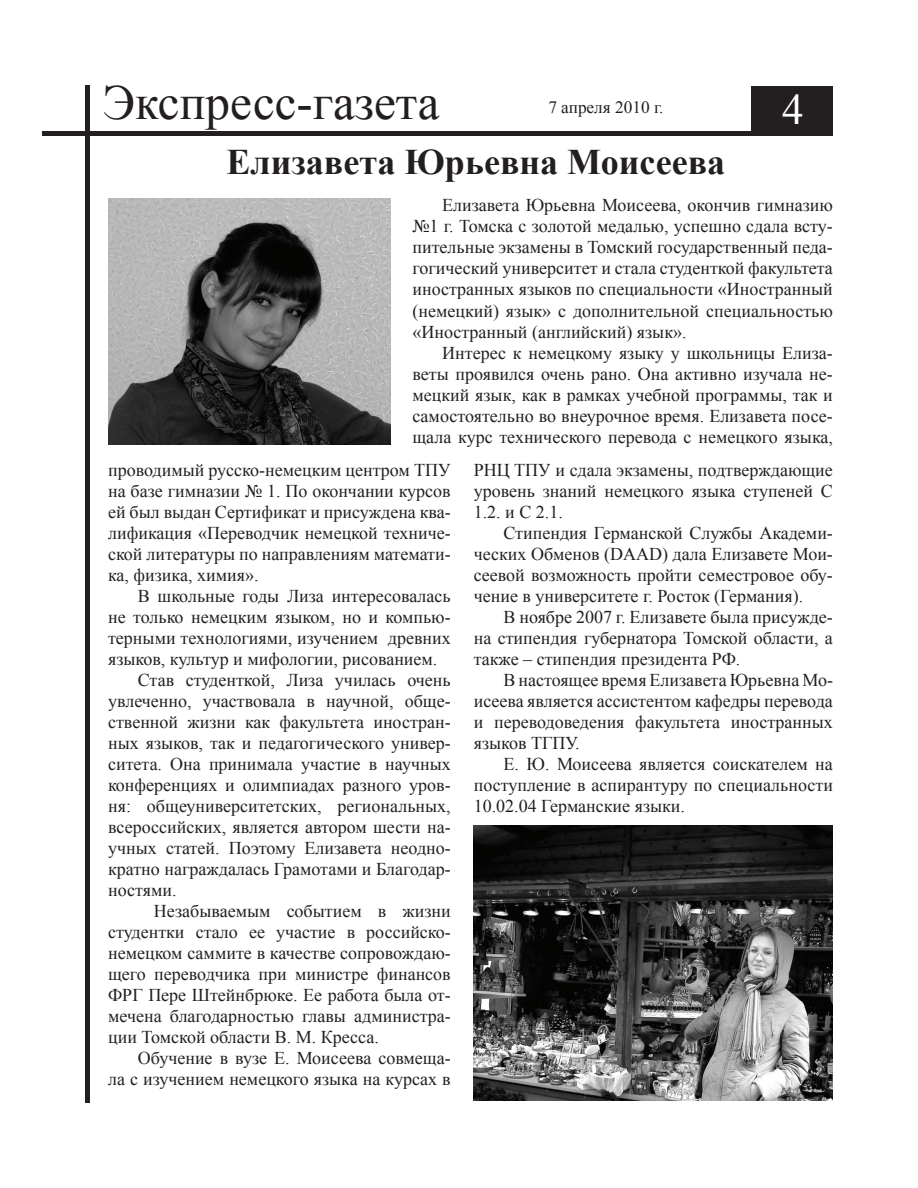
<style>
.page{position:relative;width:918px;height:1188px;background:#fff}
.page>*{position:absolute;margin:0;border:0;box-sizing:border-box;transform-origin:0 0}
.t1{font:49.05px "Times New Roman";color:#231f20}
.t2{font:43.2px "Times New Roman";color:#fff}
.t3{font:700 36px "Times New Roman";color:#231f20}
.t4{font:18px/21px "Times New Roman";color:#231f20;text-align:justify}
.t5{font:17.25px "Times New Roman";color:#231f20}
</style>
<div class="page">
<hr style="left:43px;top:131px;width:790px;height:4px;background:#231f20">
<hr style="left:85px;top:85px;width:4px;height:1018px;background:#231f20">
<div style="left:751px;top:86px;width:82px;height:49px;background:#231f20"></div>
<img style="left:108px;top:199px;width:282px;height:245px">
<img style="left:474px;top:825px;width:359px;height:275px">
<h1 class="t1" style="left:103px;top:70px;width:338px">Экспресс-газета</h1>
<p class="t5" style="left:548px;top:96px;width:117px">7 апреля 2010 г.</p>
<h2 class="t2" style="left:782px;top:80px;width:23px">4</h2>
<h3 class="t3" style="left:227px;top:137px;width:500px">Елизавета Юрьевна Моисеева</h3>
<p class="t4" style="left:412px;top:195px;width:422px;text-indent:30px">Елизавета Юрьевна Моисеева, окончив гимназию №1 г. Томска с золотой медалью, успешно сдала всту&shy;пительные экзамены в Томский государственный педа&shy;гогический университет и стала студенткой факультета иностранных языков по специальности «Иностранный (немецкий) язык» с дополнительной специальностью «Иностранный (английский) язык».</p>
<p class="t4" style="left:412px;top:342px;width:422px;text-indent:30px">Интерес к немецкому языку у школьницы Елиза&shy;веты проявился очень рано. Она активно изучала не&shy;мецкий язык, как в рамках учебной программы, так и самостоятельно во внеурочное время. Елизавета посе&shy;щала курс технического перевода с немецкого языка,</p>
<p class="t4" style="left:108px;top:459px;width:344px">проводимый русско-немецким центром ТПУ на базе гимназии № 1. По окончании курсов ей был выдан Сертификат и присуждена ква&shy;лификация «Переводчик немецкой техниче&shy;ской литературы по направлениям математи&shy;ка, физика, химия».</p>
<p class="t4" style="left:138px;top:585px;width:314px">В школьные годы Лиза интересовалась</p>
<p class="t4" style="left:108px;top:606px;width:344px">не только немецким языком, но и компью-</p>
<p class="t4" style="left:108px;top:627px;width:344px">терными технологиями, изучением древних</p>
<p class="t4" style="left:108px;top:648px;width:331px">языков, культур и мифологии, рисованием.</p>
<p class="t4" style="left:138px;top:669px;width:314px">Став студенткой, Лиза училась очень</p>
<p class="t4" style="left:108px;top:690px;width:344px">увлеченно, участвовала в научной, обще-</p>
<p class="t4" style="left:108px;top:711px;width:344px">ственной жизни как факультета иностран-</p>
<p class="t4" style="left:108px;top:732px;width:344px">ных языков, так и педагогического универ-</p>
<p class="t4" style="left:108px;top:753px;width:344px">ситета. Она принимала участие в научных</p>
<p class="t4" style="left:108px;top:774px;width:344px">конференциях и олимпиадах разного уров-</p>
<p class="t4" style="left:108px;top:795px;width:344px">ня: общеуниверситетских, региональных,</p>
<p class="t4" style="left:108px;top:816px;width:344px">всероссийских, является автором шести на-</p>
<p class="t4" style="left:108px;top:837px;width:344px">учных статей. Поэтому Елизавета неодно-</p>
<p class="t4" style="left:108px;top:858px;width:344px">кратно награждалась Грамотами и Благодар-</p>
<p class="t4" style="left:108px;top:879px;width:70px">ностями.</p>
<p class="t4" style="left:154px;top:900px;width:298px">Незабываемым событием в жизни</p>
<p class="t4" style="left:108px;top:921px;width:344px">студентки стало ее участие в российско-</p>
<p class="t4" style="left:108px;top:942px;width:344px">немецком саммите в качестве сопровождаю-</p>
<p class="t4" style="left:108px;top:963px;width:344px">щего переводчика при министре финансов</p>
<p class="t4" style="left:108px;top:984px;width:344px">ФРГ Пере Штейнбрюке. Ее работа была от-</p>
<p class="t4" style="left:108px;top:1005px;width:344px">мечена благодарностью главы администра-</p>
<p class="t4" style="left:108px;top:1026px;width:272px">ции Томской области В. М. Кресса.</p>
<p class="t4" style="left:138px;top:1047px;width:314px">Обучение в вузе Е. Моисеева совмеща-</p>
<p class="t4" style="left:108px;top:1068px;width:344px">ла с изучением немецкого языка на курсах в</p>
<p class="t4" style="left:474px;top:459px;width:361px">РНЦ ТПУ и сдала экзамены, подтверждающие уровень знаний немецкого языка ступеней С 1.2. и С 2.1.</p>
<p class="t4" style="left:474px;top:522px;width:361px;text-indent:30px">Стипендия Германской Службы Академи&shy;ческих Обменов (DAAD) дала Елизавете Мои&shy;сеевой возможность пройти семестровое обу&shy;чение в университете г. Росток (Германия).</p>
<p class="t4" style="left:474px;top:606px;width:361px;text-indent:30px">В ноябре 2007 г. Елизавете была присужде&shy;на стипендия губернатора Томской области, а также – стипендия президента РФ.</p>
<p class="t4" style="left:474px;top:669px;width:361px;text-indent:30px">В настоящее время Елизавета Юрьевна Мо&shy;исеева является ассистентом кафедры перевода и переводоведения факультета иностранных языков ТГПУ.</p>
<p class="t4" style="left:474px;top:753px;width:361px;text-indent:30px">Е. Ю. Моисеева является соискателем на поступление в аспирантуру по специальности 10.02.04 Германские языки.</p>
</div>
